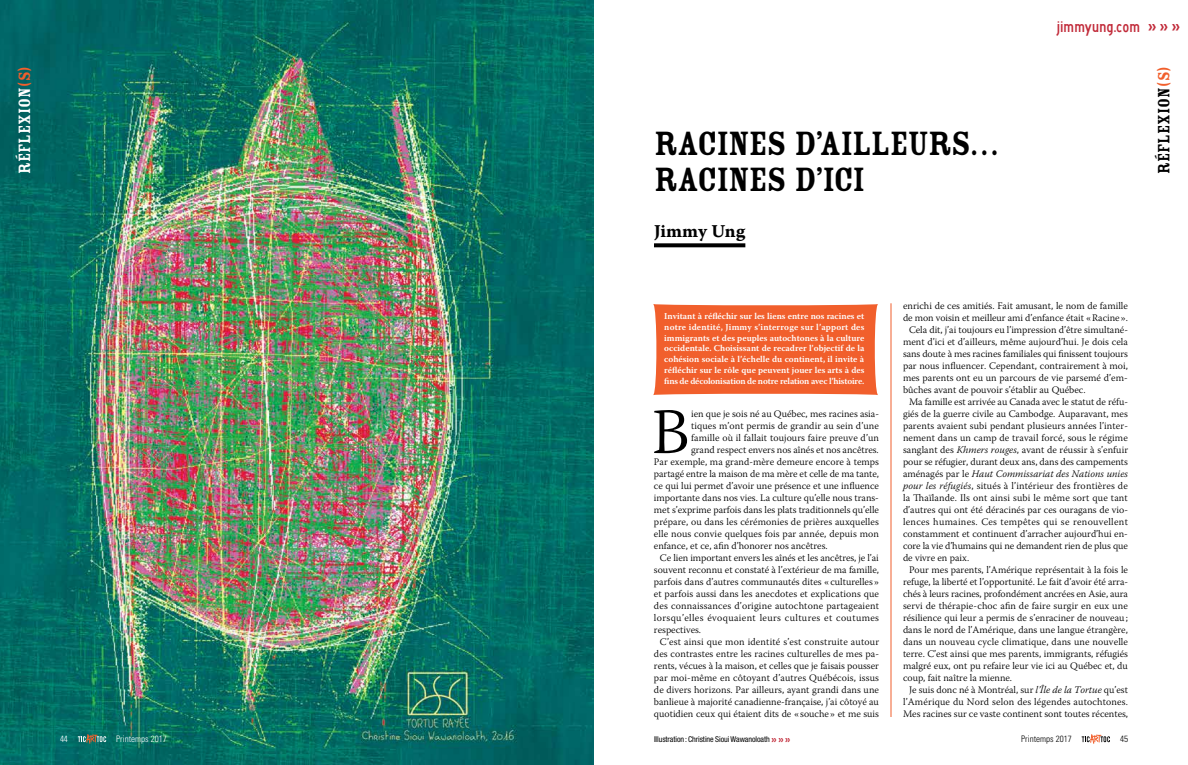
<style>
.page{position:relative;width:1188px;height:765px;background:#fff}
.page>*{position:absolute;margin:0;border:0;box-sizing:border-box;transform-origin:0 0}
.t1{font:300 64.6px "Warnock Pro";color:#000}
.t2{font:37px/36px "Rosewood Std Fill";letter-spacing:-.035em;color:#000}
.t3{font:18px "Rosewood Std Fill";color:#000}
.t4{font:18px "Rosewood Std Fill";color:#fff}
.t5{font:18px "Warnock Pro Bold Capt";letter-spacing:-.005em;color:#000}
.t6{font:16px "Highway Gothic Narrow";letter-spacing:.005em;color:#c12a39}
.t7{font:300 10px "Warnock Pro";color:#000}
.t8{font:300 10px "Warnock Pro";letter-spacing:.02em;color:#000}
.t9{font:300 10px "Warnock Pro";letter-spacing:.035em;color:#000}
.t10{font:italic 300 10px "Warnock Pro";color:#000}
.t11{font:300 10px "Warnock Pro";letter-spacing:.03em;color:#000}
.t12{font:600 9px/10.8px "Warnock Pro";letter-spacing:-.02em;color:#fff;text-align:justify}
.t13{font:300 condensed 9px "Univers";color:#000}
.t14{font:300 condensed 9px "Univers";color:#fff}
.t15{font:condensed 8px "Helvetica Neue LT Std";letter-spacing:-.005em;color:#000}
.s1{color:#f15f2c}
.s2{font-family:"Highway Gothic Narrow";font-stretch:normal;font-size:10px;color:#c12a39}
.s3{font-style:italic}
.s4{font-style:normal}
</style>
<div class="page">
<img style="left:0;top:0;width:594px;height:765px">
<svg style="left:1082px;top:734px;width:28px;height:10px"></svg>
<svg style="left:78px;top:734px;width:28px;height:10px"></svg>
<hr style="left:891px;top:303px;width:1px;height:414px;background:#f15f2c">
<svg style="left:654px;top:243px;width:91px;height:4px"></svg>
<div style="left:653px;top:304px;width:225px;height:91px;background:#f15f2c"></div>
<h3 class="t4" style="left:15px;top:174px;width:109px;rotate:-90deg">RÉFLEXION<span class="s1">(S)</span></h3>
<p class="t14" style="left:60px;top:734px;width:9px">44</p>
<p class="t14" style="left:116px;top:734px;width:52px">Printemps 2017</p>
<h2 class="t2" style="left:654px;top:126px;width:348px">RACINES D’AILLEURS…<br>RACINES D’ICI</h2>
<h3 class="t5" style="left:654px;top:221px;width:93px">Jimmy Ung</h3>
<h3 class="t6" style="left:1057px;top:18px;width:125px">jimmyung.com » » »</h3>
<h3 class="t3" style="left:1154px;top:174px;width:109px;rotate:-90deg">RÉFLEXION<span class="s1">(S)</span></h3>
<p class="t12" style="left:664px;top:310px;width:202px">Invitant à réfléchir sur les liens entre nos racines et notre identité, Jimmy s’interroge sur l’apport des immigrants et des peuples autochtones à la culture occidentale. Choisissant de recadrer l’objectif de la cohésion sociale à l’échelle du continent, il invite à réfléchir sur le rôle que peuvent jouer les arts à des fins de décolonisation de notre relation avec l’histoire.</p>
<h1 class="t1" style="left:651px;top:393px;width:40px">B</h1>
<p class="t7" style="left:691px;top:408px;width:189px">ien que je sois né au Québec, mes racines asia-</p>
<p class="t7" style="left:691px;top:420px;width:189px">tiques m’ont permis de grandir au sein d’une</p>
<p class="t7" style="left:691px;top:432px;width:189px">famille où il fallait toujours faire preuve d’un</p>
<p class="t7" style="left:691px;top:444px;width:189px">grand respect envers nos aînés et nos ancêtres.</p>
<p class="t7" style="left:654px;top:456px;width:227px">Par exemple, ma grand-mère demeure encore à temps</p>
<p class="t7" style="left:654px;top:468px;width:227px">partagé entre la maison de ma mère et celle de ma tante,</p>
<p class="t7" style="left:654px;top:480px;width:227px">ce qui lui permet d’avoir une présence et une influence</p>
<p class="t7" style="left:654px;top:492px;width:226px">importante dans nos vies. La culture qu’elle nous trans-</p>
<p class="t7" style="left:654px;top:504px;width:226px">met s’exprime parfois dans les plats traditionnels qu’elle</p>
<p class="t7" style="left:654px;top:516px;width:226px">prépare, ou dans les cérémonies de prières auxquelles</p>
<p class="t7" style="left:654px;top:528px;width:226px">elle nous convie quelques fois par année, depuis mon</p>
<p class="t7" style="left:654px;top:540px;width:175px">enfance, et ce, afin d’honorer nos ancêtres.</p>
<p class="t7" style="left:660px;top:552px;width:220px">Ce lien important envers les aînés et les ancêtres, je l’ai</p>
<p class="t7" style="left:654px;top:564px;width:227px">souvent reconnu et constaté à l’extérieur de ma famille,</p>
<p class="t7" style="left:654px;top:576px;width:226px">parfois dans d’autres communautés dites « culturelles »</p>
<p class="t7" style="left:654px;top:588px;width:226px">et parfois aussi dans les anecdotes et explications que</p>
<p class="t8" style="left:654px;top:600px;width:227px">des connaissances d’origine autochtone partageaient</p>
<p class="t9" style="left:654px;top:612px;width:227px">lorsqu’elles évoquaient leurs cultures et coutumes</p>
<p class="t7" style="left:654px;top:624px;width:49px">respectives.</p>
<p class="t8" style="left:660px;top:636px;width:221px">C’est ainsi que mon identité s’est construite autour</p>
<p class="t7" style="left:654px;top:648px;width:227px">des contrastes entre les racines culturelles de mes pa-</p>
<p class="t7" style="left:654px;top:660px;width:226px">rents, vécues à la maison, et celles que je faisais pousser</p>
<p class="t7" style="left:654px;top:672px;width:227px">par moi-même en côtoyant d’autres Québécois, issus</p>
<p class="t7" style="left:654px;top:684px;width:227px">de divers horizons. Par ailleurs, ayant grandi dans une</p>
<p class="t7" style="left:654px;top:696px;width:226px">banlieue à majorité canadienne-française, j’ai côtoyé au</p>
<p class="t7" style="left:654px;top:708px;width:226px">quotidien ceux qui étaient dits de « souche » et me suis</p>
<p class="t15" style="left:654px;top:734px;width:138px">IIlustration: Christine Sioui Wawanoloath <span class="s2">» » »</span></p>
<p class="t7" style="left:903px;top:300px;width:226px">enrichi de ces amitiés. Fait amusant, le nom de famille</p>
<p class="t7" style="left:903px;top:312px;width:226px">de mon voisin et meilleur ami d’enfance était «Racine».</p>
<p class="t7" style="left:909px;top:324px;width:220px">Cela dit, j’ai toujours eu l’impression d’être simultané-</p>
<p class="t7" style="left:903px;top:336px;width:226px">ment d’ici et d’ailleurs, même aujourd’hui. Je dois cela</p>
<p class="t7" style="left:903px;top:348px;width:227px">sans doute à mes racines familiales qui finissent toujours</p>
<p class="t7" style="left:903px;top:360px;width:227px">par nous influencer. Cependant, contrairement à moi,</p>
<p class="t7" style="left:903px;top:372px;width:226px">mes parents ont eu un parcours de vie parsemé d’em-</p>
<p class="t7" style="left:903px;top:384px;width:184px">bûches avant de pouvoir s’établir au Québec.</p>
<p class="t7" style="left:909px;top:396px;width:220px">Ma famille est arrivée au Canada avec le statut de réfu-</p>
<p class="t7" style="left:903px;top:408px;width:226px">giés de la guerre civile au Cambodge. Auparavant, mes</p>
<p class="t7" style="left:903px;top:420px;width:227px">parents avaient subi pendant plusieurs années l’inter-</p>
<p class="t7" style="left:903px;top:432px;width:226px">nement dans un camp de travail forcé, sous le régime</p>
<p class="t7" style="left:903px;top:444px;width:227px">sanglant des <span class="s3">Khmers rouges</span>, avant de réussir à s’enfuir</p>
<p class="t7" style="left:903px;top:456px;width:226px">pour se réfugier, durant deux ans, dans des campements</p>
<p class="t10" style="left:903px;top:468px;width:227px"><span class="s4">aménagés par le</span> Haut Commissariat des Nations unies</p>
<p class="t8" style="left:903px;top:480px;width:226px"><span class="s3">pour les réfugiés</span>, situés à l’intérieur des frontières de</p>
<p class="t7" style="left:903px;top:492px;width:226px">la Thaïlande. Ils ont ainsi subi le même sort que tant</p>
<p class="t7" style="left:903px;top:504px;width:226px">d’autres qui ont été déracinés par ces ouragans de vio-</p>
<p class="t11" style="left:903px;top:516px;width:226px">lences humaines. Ces tempêtes qui se renouvellent</p>
<p class="t7" style="left:903px;top:528px;width:226px">constamment et continuent d’arracher aujourd’hui en-</p>
<p class="t7" style="left:903px;top:540px;width:226px">core la vie d’humains qui ne demandent rien de plus que</p>
<p class="t7" style="left:903px;top:552px;width:68px">de vivre en paix.</p>
<p class="t7" style="left:909px;top:564px;width:221px">Pour mes parents, l’Amérique représentait à la fois le</p>
<p class="t7" style="left:903px;top:576px;width:227px">refuge, la liberté et l’opportunité. Le fait d’avoir été arra-</p>
<p class="t7" style="left:903px;top:588px;width:227px">chés à leurs racines, profondément ancrées en Asie, aura</p>
<p class="t7" style="left:903px;top:600px;width:226px">servi de thérapie-choc afin de faire surgir en eux une</p>
<p class="t7" style="left:903px;top:612px;width:226px">résilience qui leur a permis de s’enraciner de nouveau;</p>
<p class="t7" style="left:903px;top:624px;width:226px">dans le nord de l’Amérique, dans une langue étrangère,</p>
<p class="t7" style="left:903px;top:636px;width:227px">dans un nouveau cycle climatique, dans une nouvelle</p>
<p class="t7" style="left:903px;top:648px;width:226px">terre. C’est ainsi que mes parents, immigrants, réfugiés</p>
<p class="t7" style="left:903px;top:660px;width:226px">malgré eux, ont pu refaire leur vie ici au Québec et, du</p>
<p class="t7" style="left:903px;top:672px;width:111px">coup, fait naître la mienne.</p>
<p class="t7" style="left:909px;top:684px;width:220px">Je suis donc né à Montréal, sur <span class="s3">l’Île de la Tortue</span> qu’est</p>
<p class="t7" style="left:903px;top:696px;width:226px">l’Amérique du Nord selon des légendes autochtones.</p>
<p class="t7" style="left:903px;top:708px;width:227px">Mes racines sur ce vaste continent sont toutes récentes,</p>
<p class="t13" style="left:1021px;top:734px;width:52px">Printemps 2017</p>
<p class="t13" style="left:1120px;top:734px;width:9px">45</p>
</div>
